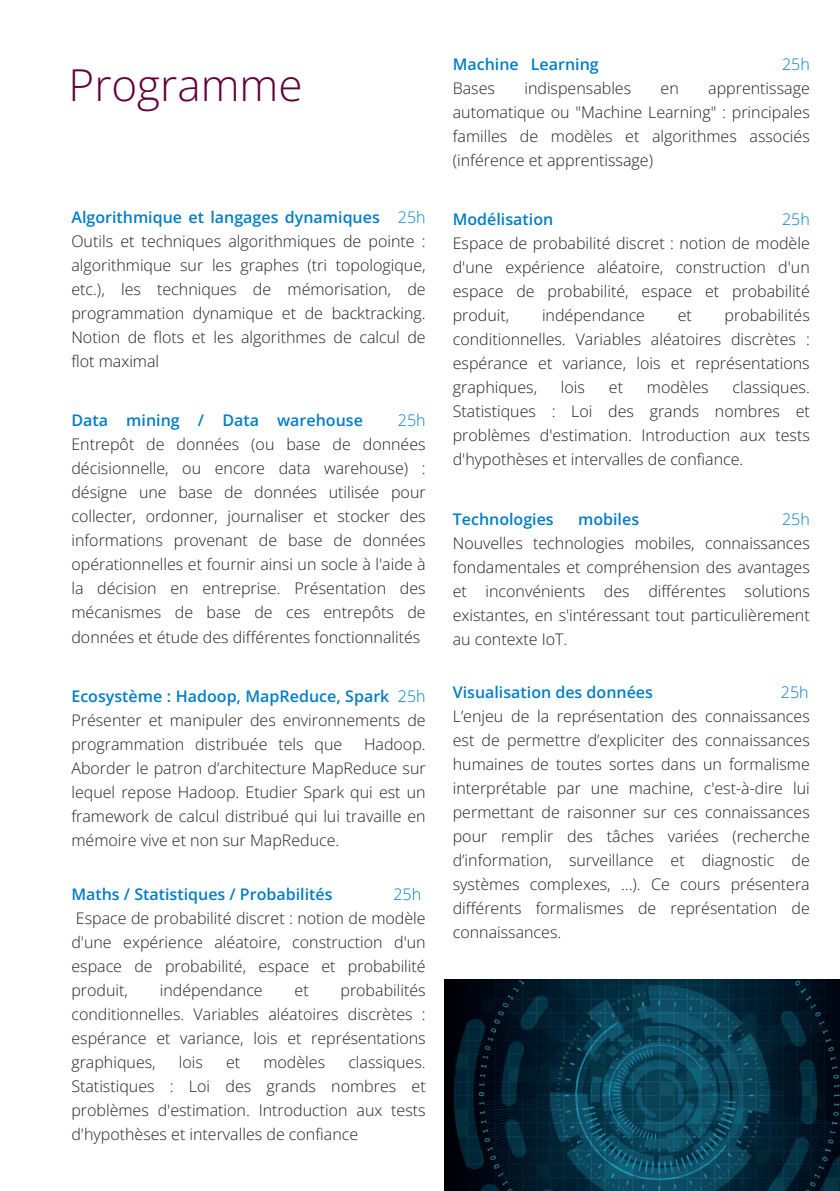
<style>
.page{position:relative;width:840px;height:1191px;background:#fff}
.page>*{position:absolute;margin:0;border:0;box-sizing:border-box;transform-origin:0 0}
.t1{font:300 44px "Open Sans";color:#63003c}
.t2{font:300 16px/24px "Open Sans";color:#231f20;text-align:justify}
.t3{font:600 16px "Open Sans";color:#007ec5}
.t4{font:300 16px "Open Sans";color:#007ec5}
.s1{font-weight:600;color:#007ec5}
.s2{color:#007ec5}
</style>
<div class="page">
<img style="left:444px;top:979px;width:395px;height:212px">
<h1 class="t1" style="left:69px;top:55px;width:235px">Programme</h1>
<p class="t2" style="left:71px;top:205px;width:355px"><span class="s1">Algorithmique et langages dynamiques</span> <span class="s2">25h </span>Outils et techniques algorithmiques de pointe : algorithmique sur les graphes (tri topologique, etc.), les techniques de mémorisation, de programmation dynamique et de backtracking.<br>Notion de flots et les algorithmes de calcul de flot maximal</p>
<p class="t3" style="left:71px;top:409px;width:293px">Data mining / Data warehouse</p>
<p class="t4" style="left:398px;top:409px;width:29px">25h</p>
<p class="t2" style="left:71px;top:432px;width:355px">Entrepôt de données (ou base de données décisionnelle, ou encore data warehouse) : désigne une base de données utilisée pour collecter, ordonner, journaliser et stocker des informations provenant de base de données opérationnelles et fournir ainsi un socle à l'aide à la décision en entreprise. Présentation des mécanismes de base de ces entrepôts de données et étude des différentes fonctionnalités</p>
<p class="t2" style="left:71px;top:683px;width:355px"><span class="s1">Ecosystème : Hadoop, MapReduce, Spark</span> <span class="s2">25h </span>Présenter et manipuler des environnements de programmation distribuée tels que</p>
<p class="t2" style="left:71px;top:731px;width:355px;text-indent:292px">Hadoop.<br>Aborder le patron d’architecture MapReduce sur lequel repose Hadoop. Etudier Spark qui est un framework de calcul distribué qui lui travaille en mémoire vive et non sur MapReduce.</p>
<p class="t3" style="left:71px;top:882px;width:262px">Maths / Statistiques / Probabilités</p>
<p class="t4" style="left:393px;top:882px;width:29px">25h</p>
<p class="t2" style="left:71px;top:905px;width:355px">Espace de probabilité discret : notion de modèle d'une expérience aléatoire, construction d'un espace de probabilité, espace et probabilité produit,</p>
<p class="t2" style="left:71px;top:977px;width:355px;text-indent:269px">probabilités conditionnelles. Variables aléatoires discrètes : espérance et variance, lois et représentations graphiques,</p>
<p class="t2" style="left:160px;top:977px;width:104px">indépendance</p>
<p class="t2" style="left:294px;top:977px;width:16px">et</p>
<p class="t2" style="left:179px;top:1049px;width:26px">lois</p>
<p class="t2" style="left:226px;top:1049px;width:16px">et</p>
<p class="t2" style="left:263px;top:1049px;width:63px">modèles</p>
<p class="t2" style="left:71px;top:1049px;width:355px;text-indent:277px">classiques.<br>Statistiques : Loi des grands nombres et problèmes d'estimation. Introduction aux tests d'hypothèses et intervalles de confiance</p>
<p class="t3" style="left:452px;top:53px;width:147px">Machine Learning</p>
<p class="t4" style="left:781px;top:53px;width:29px">25h</p>
<p class="t2" style="left:452px;top:76px;width:44px">Bases</p>
<p class="t2" style="left:524px;top:76px;width:108px">indispensables</p>
<p class="t2" style="left:660px;top:76px;width:20px">en</p>
<p class="t2" style="left:452px;top:76px;width:358px;text-indent:255px">apprentissage automatique ou "Machine Learning" : principales familles de modèles et algorithmes associés (inférence et apprentissage)</p>
<p class="t3" style="left:452px;top:208px;width:102px">Modélisation</p>
<p class="t4" style="left:781px;top:208px;width:29px">25h</p>
<p class="t2" style="left:452px;top:231px;width:358px">Espace de probabilité discret : notion de modèle d'une expérience aléatoire, construction d'un espace de probabilité, espace et probabilité produit,</p>
<p class="t2" style="left:452px;top:303px;width:358px;text-indent:272px">probabilités conditionnelles. Variables aléatoires discrètes : espérance et variance, lois et représentations graphiques,</p>
<p class="t2" style="left:541px;top:303px;width:104px">indépendance</p>
<p class="t2" style="left:677px;top:303px;width:16px">et</p>
<p class="t2" style="left:560px;top:375px;width:26px">lois</p>
<p class="t2" style="left:608px;top:375px;width:16px">et</p>
<p class="t2" style="left:646px;top:375px;width:63px">modèles</p>
<p class="t2" style="left:452px;top:375px;width:358px;text-indent:279px">classiques.<br>Statistiques : Loi des grands nombres et problèmes d'estimation. Introduction aux tests d'hypothèses et intervalles de confiance.</p>
<p class="t3" style="left:452px;top:508px;width:102px">Technologies</p>
<p class="t3" style="left:578px;top:508px;width:62px">mobiles</p>
<p class="t4" style="left:781px;top:508px;width:29px">25h</p>
<p class="t2" style="left:452px;top:530px;width:358px">Nouvelles technologies mobiles, connaissances fondamentales et compréhension des avantages et inconvénients des différentes solutions existantes, en s'intéressant tout particulièrement au contexte IoT.</p>
<p class="t3" style="left:452px;top:681px;width:201px">Visualisation des données</p>
<p class="t4" style="left:780px;top:681px;width:29px">25h</p>
<p class="t2" style="left:452px;top:704px;width:358px">L’enjeu de la représentation des connaissances est de permettre d’expliciter des connaissances humaines de toutes sortes dans un formalisme interprétable par une machine, c'est-à-dire lui permettant de raisonner sur ces connaissances pour remplir des tâches variées (recherche d’information, surveillance et diagnostic de systèmes complexes, …). Ce cours présentera différents formalismes de représentation de connaissances.</p>
</div>
